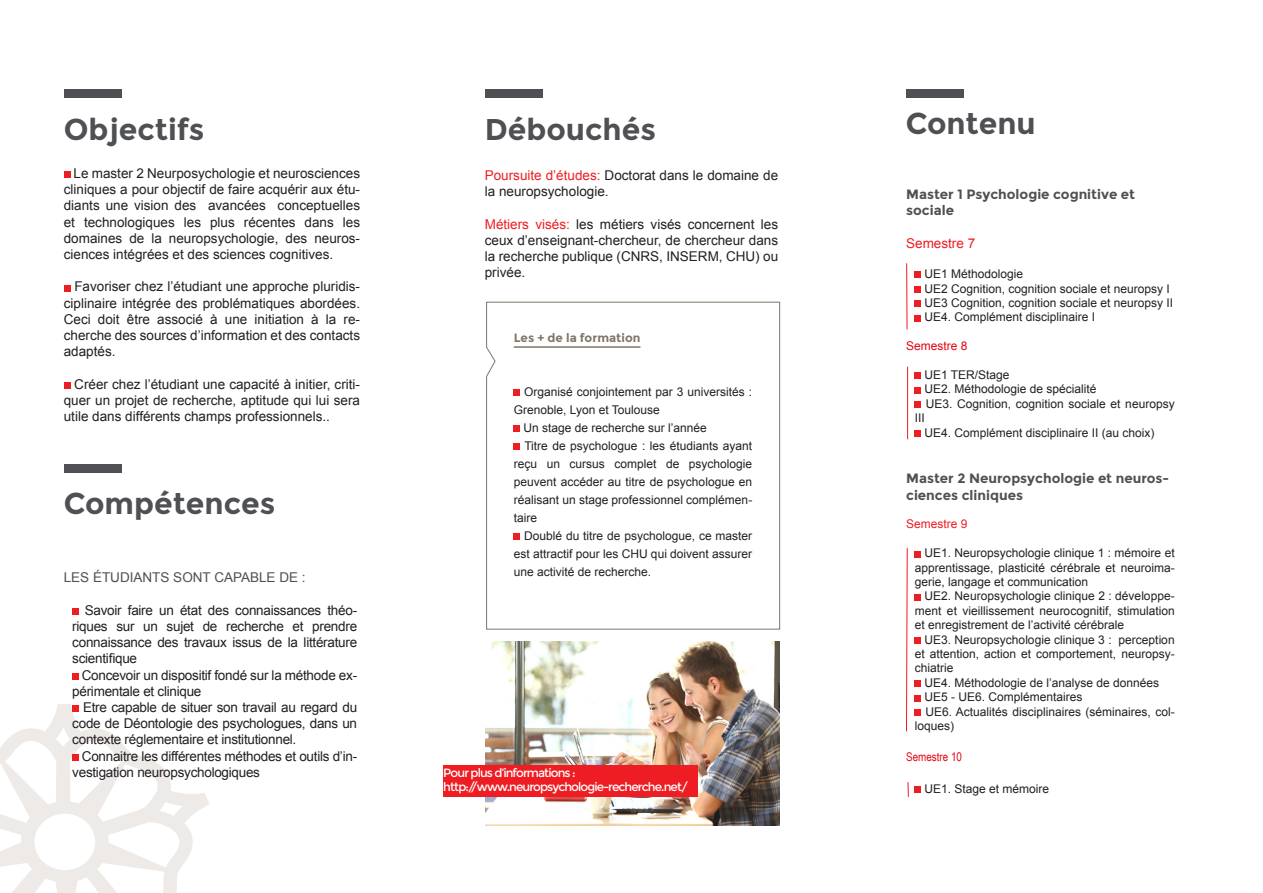
<style>
.page{position:relative;width:1263px;height:893px;background:#fff}
.page>*{position:absolute;margin:0;border:0;box-sizing:border-box;transform-origin:0 0}
.t1{font:700 30px "Montserrat";color:#4e5053}
.t2{font:13.5px/16.2px "Arial";color:#231f20;text-align:justify}
.t3{font:13.5px/16.2px "Arial";letter-spacing:-.02em;color:#231f20}
.t4{font:700 13.5px/16.2px "Montserrat";color:#4e5053}
.t5{font:13.5px "Arial";color:#4e5053}
.t6{font:13.5px "Arial";color:#ee1d23}
.t7{font:12px/14.4px "Arial";color:#231f20;text-align:justify}
.t8{font:12px/14.4px "Montserrat";letter-spacing:-.075em;color:#fff}
.t9{font:700 12px "Montserrat";color:#807568}
.t10{font:12px "Arial Narrow";color:#e30613}
.t11{font:12px "Arial";color:#e30613}
.t12{font:12px "Arial";color:#ee1d23}
.s1{color:#ee1d23}
</style>
<div class="page">
<svg style="left:0;top:704px;width:209px;height:189px"></svg>
<div style="left:64px;top:171px;width:6px;height:7px;background:#ee1d23"></div>
<svg style="left:64px;top:285px;width:6px;height:6px"></svg>
<div style="left:64px;top:382px;width:6px;height:7px;background:#ee1d23"></div>
<svg style="left:915px;top:272px;width:6px;height:6px"></svg>
<div style="left:915px;top:286px;width:6px;height:7px;background:#ee1d23"></div>
<svg style="left:915px;top:301px;width:6px;height:6px"></svg>
<svg style="left:915px;top:315px;width:6px;height:6px"></svg>
<svg style="left:915px;top:373px;width:6px;height:6px"></svg>
<svg style="left:915px;top:387px;width:6px;height:6px"></svg>
<div style="left:915px;top:401px;width:6px;height:7px;background:#ee1d23"></div>
<div style="left:915px;top:430px;width:6px;height:7px;background:#ee1d23"></div>
<svg style="left:915px;top:551px;width:6px;height:6px"></svg>
<svg style="left:915px;top:594px;width:6px;height:6px"></svg>
<div style="left:915px;top:637px;width:6px;height:7px;background:#ee1d23"></div>
<div style="left:915px;top:680px;width:6px;height:7px;background:#ee1d23"></div>
<svg style="left:915px;top:695px;width:6px;height:6px"></svg>
<div style="left:915px;top:709px;width:6px;height:7px;background:#ee1d23"></div>
<svg style="left:915px;top:787px;width:6px;height:6px"></svg>
<div style="left:72px;top:608px;width:7px;height:7px;background:#ee1d23"></div>
<div style="left:72px;top:673px;width:7px;height:6px;background:#ee1d23"></div>
<div style="left:72px;top:705px;width:7px;height:7px;background:#ee1d23"></div>
<div style="left:72px;top:754px;width:7px;height:6px;background:#ee1d23"></div>
<div style="left:64px;top:89px;width:57px;height:9px;background:#4e5053"></div>
<div style="left:485px;top:89px;width:57px;height:9px;background:#4e5053"></div>
<div style="left:64px;top:464px;width:57px;height:9px;background:#4e5053"></div>
<div style="left:906px;top:89px;width:57px;height:9px;background:#4e5053"></div>
<svg style="left:906px;top:547px;width:2px;height:185px"></svg>
<hr style="left:907px;top:367px;width:1px;height:72px;background:#ee1d23">
<svg style="left:486px;top:302px;width:294px;height:327px"></svg>
<hr style="left:906px;top:263px;width:1px;height:66px;background:#ee1d23">
<img style="left:486px;top:641px;width:293px;height:185px">
<div style="left:443px;top:765px;width:254px;height:32px;background:#ee1d23"></div>
<svg style="left:907px;top:782px;width:2px;height:15px"></svg>
<h1 class="t1" style="left:64px;top:111px;width:142px">Objectifs</h1>
<h1 class="t1" style="left:485px;top:111px;width:173px">Débouchés</h1>
<p class="t2" style="left:64px;top:165px;width:298px;text-indent:10px">Le master 2 Neurposychologie et neurosciences cliniques a pour objectif de faire acquérir aux étu&shy;diants une vision des avancées conceptuelles et technologiques les plus récentes dans les domaines de la neuropsychologie, des neuros&shy;ciences intégrées et des sciences cognitives.</p>
<p class="t2" style="left:64px;top:279px;width:298px;text-indent:11px">Favoriser chez l’étudiant une approche pluridis&shy;ciplinaire intégrée des problématiques abordées.<br>Ceci doit être associé à une initiation à la re&shy;cherche des sources d’information et des contacts adaptés.</p>
<p class="t2" style="left:64px;top:376px;width:298px;text-indent:11px">Créer chez l’étudiant une capacité à initier, criti&shy;quer un projet de recherche, aptitude qui lui sera utile dans différents champs professionnels..</p>
<h1 class="t1" style="left:64px;top:486px;width:213px">Compétences</h1>
<p class="t5" style="left:64px;top:569px;width:75px">Les étudiants</p>
<p class="t5" style="left:173px;top:569px;width:51px">sont capable</p>
<p class="t5" style="left:279px;top:569px;width:28px">de :</p>
<p class="t2" style="left:72px;top:602px;width:286px;text-indent:13px">Savoir faire un état des connaissances théo&shy;riques sur un sujet de recherche et prendre connaissance des travaux issus de la littérature scientifique</p>
<p class="t3" style="left:72px;top:667px;width:286px;text-indent:9px">Concevoir un dispositif fondé sur la méthode ex&shy;périmentale et clinique</p>
<p class="t2" style="left:72px;top:699px;width:286px;text-indent:11px">Etre capable de situer son travail au regard du code de Déontologie des psychologues, dans un contexte réglementaire et institutionnel.</p>
<p class="t3" style="left:72px;top:748px;width:286px;text-indent:10px">Connaitre les différentes méthodes et outils d’in&shy;vestigation neuropsychologiques</p>
<p class="t2" style="left:485px;top:167px;width:295px"><span class="s1">Poursuite d’études:</span> Doctorat dans le domaine de la neuropsychologie.</p>
<p class="t2" style="left:485px;top:216px;width:295px"><span class="s1">Métiers visés:</span> les métiers visés concernent les ceux d’enseignant-chercheur, de chercheur dans la recherche publique (CNRS, INSERM, CHU) ou privée.</p>
<p class="t9" style="left:514px;top:331px;width:128px">Les + de la formation</p>
<p class="t7" style="left:524px;top:385px;width:230px">Organisé conjointement par 3 universités :</p>
<p class="t7" style="left:514px;top:403px;width:148px">Grenoble, Lyon et Toulouse</p>
<p class="t7" style="left:523px;top:421px;width:185px">Un stage de recherche sur l’année</p>
<p class="t7" style="left:524px;top:439px;width:229px">Titre de psychologue : les étudiants ayant</p>
<p class="t7" style="left:514px;top:457px;width:240px">reçu un cursus complet de psychologie</p>
<p class="t7" style="left:514px;top:475px;width:240px">peuvent accéder au titre de psychologue en</p>
<p class="t7" style="left:514px;top:493px;width:240px">réalisant un stage professionnel complémen-</p>
<p class="t7" style="left:514px;top:511px;width:25px">taire</p>
<p class="t7" style="left:524px;top:529px;width:230px">Doublé du titre de psychologue, ce master</p>
<p class="t7" style="left:514px;top:547px;width:240px">est attractif pour les CHU qui doivent assurer</p>
<p class="t7" style="left:514px;top:565px;width:139px">une activité de recherche.</p>
<p class="t8" style="left:443px;top:765px;width:246px">Pour plus d’informations : http://www.neuropsychologie-recherche.net/</p>
<h1 class="t1" style="left:906px;top:106px;width:131px">Contenu</h1>
<p class="t4" style="left:906px;top:186px;width:230px">Master 1 Psychologie cognitive et sociale</p>
<p class="t6" style="left:906px;top:234px;width:71px">Semestre 7</p>
<p class="t7" style="left:924px;top:267px;width:250px;text-align:left">UE1 Méthodologie<br>UE2 Cognition, cognition sociale et neuropsy I UE3 Cognition, cognition sociale et neuropsy II UE4. Complément disciplinaire I</p>
<p class="t11" style="left:906px;top:338px;width:63px">Semestre 8</p>
<p class="t7" style="left:924px;top:368px;width:87px">UE1 TER/Stage</p>
<p class="t7" style="left:924px;top:382px;width:174px">UE2. Méthodologie de spécialité</p>
<p class="t7" style="left:926px;top:396px;width:250px">UE3. Cognition, cognition sociale et neuropsy</p>
<p class="t7" style="left:915px;top:411px;width:12px">III</p>
<p class="t7" style="left:924px;top:425px;width:232px">UE4. Complément disciplinaire II (au choix)</p>
<p class="t4" style="left:906px;top:471px;width:264px">Master 2 Neuropsychologie et neuros&shy;ciences cliniques</p>
<p class="t12" style="left:906px;top:516px;width:63px">Semestre 9</p>
<p class="t7" style="left:915px;top:546px;width:261px;text-indent:10px">UE1. Neuropsychologie clinique 1 : mémoire et apprentissage, plasticité cérébrale et neuroima&shy;gerie, langage et communication</p>
<p class="t7" style="left:915px;top:589px;width:261px;text-indent:10px">UE2. Neuropsychologie clinique 2 : développe&shy;ment et vieillissement neurocognitif, stimulation et enregistrement de l’activité cérébrale</p>
<p class="t7" style="left:915px;top:632px;width:261px;text-indent:10px">UE3. Neuropsychologie clinique 3 : perception et attention, action et comportement, neuropsy&shy;chiatrie</p>
<p class="t7" style="left:924px;top:675px;width:236px">UE4. Méthodologie de l’analyse de données</p>
<p class="t7" style="left:924px;top:690px;width:160px">UE5 - UE6. Complémentaires</p>
<p class="t7" style="left:925px;top:704px;width:251px">UE6. Actualités disciplinaires (séminaires, col-</p>
<p class="t7" style="left:915px;top:719px;width:41px">loques)</p>
<p class="t10" style="left:906px;top:748px;width:57px">Semestre 10</p>
<p class="t7" style="left:924px;top:782px;width:126px">UE1. Stage et mémoire</p>
</div>
